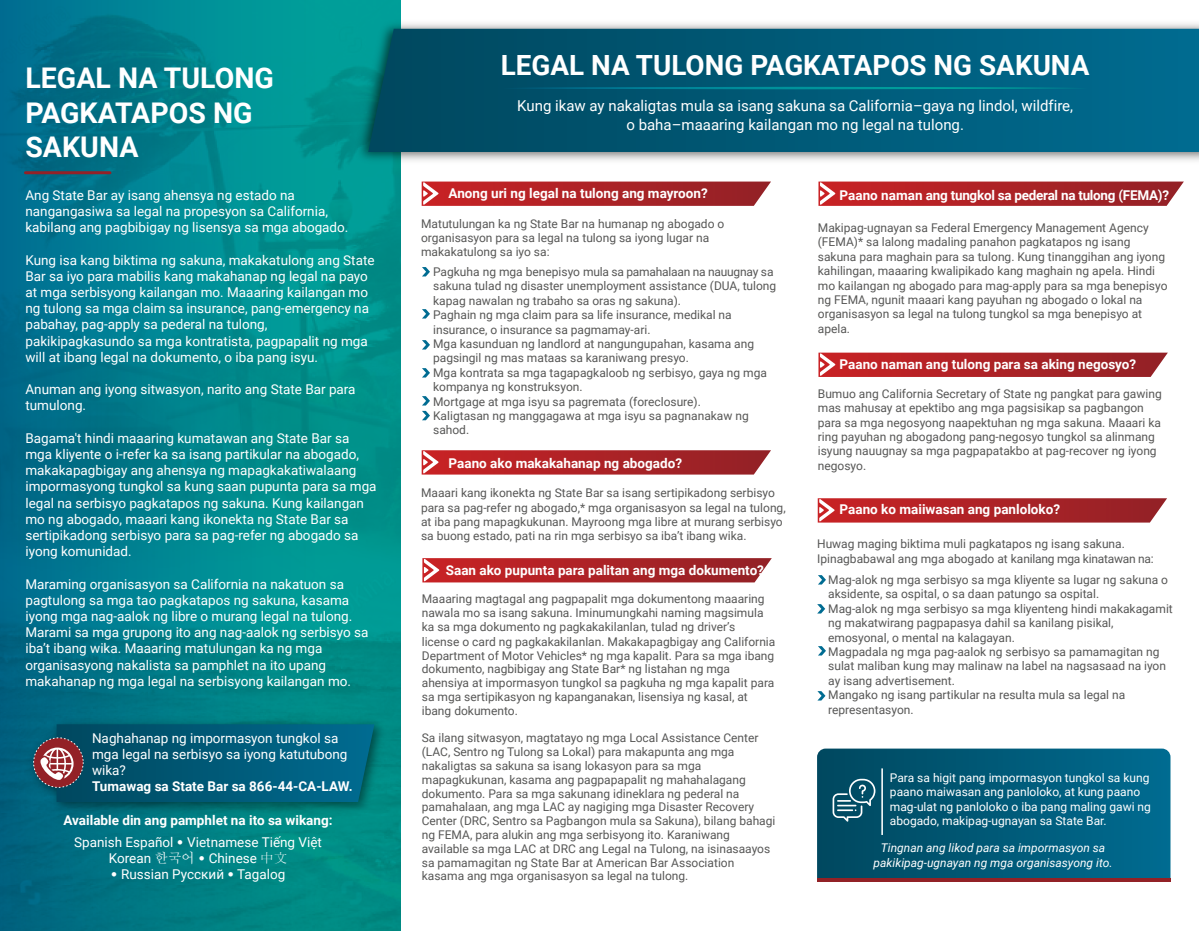
<style>
.page{position:relative;width:1199px;height:931px;background:#fff}
.page>*{position:absolute;margin:0;border:0;box-sizing:border-box;transform-origin:0 0}
.t1{font:700 28.5px/34.2px "Roboto";color:#fff}
.t2{font:700 27.9px "Roboto";color:#fff}
.t3{font:15px/18.8px "Roboto";color:#fff;text-align:center}
.t4{font:13.5px/16.2px "Roboto";color:#fff}
.t5{font:700 13.5px "Roboto";color:#fff}
.t6{font:700 13.5px "Roboto";letter-spacing:-.02em;color:#fff}
.t7{font:12px/14.4px "Roboto";color:#575756}
.t8{font:12px/14.4px "Roboto";color:#fff}
.t9{font:italic 12px/14.4px "Roboto";color:#fff;text-align:center}
.s1{font-family:"Adobe Myungjo Std";font-weight:500}
</style>
<div class="page">
<img style="left:0;top:0;width:400px;height:931px">
<img style="left:350px;top:16px;width:849px;height:151px">
<svg style="left:368px;top:29px;width:831px;height:123px;background:#005a77"></svg>
<img style="left:22px;top:713px;width:369px;height:115px">
<div style="left:34px;top:738px;width:49px;height:49px;background:#932127;border-radius:50%"></div>
<svg style="left:39px;top:724px;width:335px;height:78px;background:#0c5a76"></svg>
<hr style="left:25px;top:171px;width:85px;height:3px;background:#932127">
<svg style="left:502px;top:87px;width:586px;height:2px"></svg>
<svg style="left:422px;top:182px;width:349px;height:24px;background:#b12c2f"></svg>
<svg style="left:818px;top:498px;width:349px;height:25px;background:#b23033"></svg>
<svg style="left:422px;top:450px;width:349px;height:25px;background:#b23033"></svg>
<svg style="left:422px;top:558px;width:350px;height:24px;background:#b12c2f"></svg>
<svg style="left:422px;top:267px;width:8px;height:9px"></svg>
<svg style="left:422px;top:309px;width:8px;height:10px"></svg>
<svg style="left:422px;top:368px;width:8px;height:10px"></svg>
<svg style="left:818px;top:575px;width:8px;height:10px"></svg>
<svg style="left:817px;top:604px;width:8px;height:10px"></svg>
<svg style="left:818px;top:646px;width:8px;height:10px"></svg>
<svg style="left:817px;top:691px;width:8px;height:10px"></svg>
<svg style="left:422px;top:396px;width:8px;height:24px"></svg>
<svg style="left:422px;top:340px;width:8px;height:10px"></svg>
<svg style="left:817px;top:749px;width:353px;height:129px;background:#005a78"></svg>
<hr style="left:817px;top:878px;width:353px;height:3px;background:#922126">
<svg style="left:818px;top:353px;width:350px;height:24px;background:#b12b2f"></svg>
<svg style="left:818px;top:182px;width:366px;height:24px;background:#b12c2f"></svg>
<svg style="left:832px;top:779px;width:43px;height:43px;background:#336f82"></svg>
<hr style="left:881px;top:768px;width:2px;height:67px;background:#fff">
<p class="t1" style="left:25px;top:60px;width:250px">LEGAL NA TULONG<br>PAGKATAPOS NG<br>SAKUNA</p>
<p class="t4" style="left:25px;top:186px;width:325px">Ang State Bar ay isang ahensya ng estado na nangangasiwa sa legal na propesyon sa California, kabilang ang pagbibigay ng lisensya sa mga abogado.</p>
<p class="t4" style="left:25px;top:251px;width:351px">Kung isa kang biktima ng sakuna, makakatulong ang State Bar sa iyo para mabilis kang makahanap ng legal na payo at mga serbisyong kailangan mo. Maaaring kailangan mo ng tulong sa mga claim sa insurance, pang-emergency na pabahay, pag-apply sa pederal na tulong, pakikipagkasundo sa mga kontratista, pagpapalit ng mga will at ibang legal na dokumento, o iba pang isyu.</p>
<p class="t4" style="left:25px;top:381px;width:332px">Anuman ang iyong sitwasyon, narito ang State Bar para tumulong.</p>
<p class="t4" style="left:25px;top:429px;width:353px">Bagama't hindi maaaring kumatawan ang State Bar sa mga kliyente o i-refer ka sa isang partikular na abogado, makakapagbigay ang ahensya ng mapagkakatiwalaang impormasyong tungkol sa kung saan pupunta para sa mga legal na serbisyo pagkatapos ng sakuna. Kung kailangan mo ng abogado, maaari kang ikonekta ng State Bar sa sertipikadong serbisyo para sa pag-refer ng abogado sa iyong komunidad.</p>
<p class="t4" style="left:25px;top:575px;width:344px">Maraming organisasyon sa California na nakatuon sa pagtulong sa mga tao pagkatapos ng sakuna, kasama iyong mga nag-aalok ng libre o murang legal na tulong.<br>Marami sa mga grupong ito ang nag-aalok ng serbisyo sa iba’t ibang wika. Maaaring matulungan ka ng mga organisasyong nakalista sa pamphlet na ito upang makahanap ng mga legal na serbisyong kailangan mo.</p>
<p class="t4" style="left:92px;top:729px;width:257px">Naghahanap ng impormasyon tungkol sa mga legal na serbisyo sa iyong katutubong wika?</p>
<p class="t5" style="left:92px;top:777px;width:262px">Tumawag sa State Bar sa 866-44-CA-LAW.</p>
<p class="t5" style="left:63px;top:810px;width:271px">Available din ang pamphlet na ito sa wikang:</p>
<p class="t4" style="left:74px;top:833px;width:101px">Spanish Español</p>
<p class="t4" style="left:187px;top:833px;width:136px">Vietnamese Tiếng Việt</p>
<p class="t4" style="left:109px;top:849px;width:88px">Korean <span class="s1">한국어</span></p>
<p class="t4" style="left:209px;top:849px;width:80px">Chinese <span class="s1">中文</span></p>
<p class="t4" style="left:121px;top:866px;width:104px">Russian Русский</p>
<p class="t4" style="left:237px;top:866px;width:50px">Tagalog</p>
<h2 class="t2" style="left:501px;top:45px;width:590px">LEGAL NA TULONG PAGKATAPOS NG SAKUNA</h2>
<p class="t3" style="left:517px;top:96px;width:557px">Kung ikaw ay nakaligtas mula sa isang sakuna sa California–gaya ng lindol, wildfire, o baha–maaaring kailangan mo ng legal na tulong.</p>
<h3 class="t5" style="left:448px;top:184px;width:261px">Anong uri ng legal na tulong ang mayroon?</h3>
<p class="t7" style="left:421px;top:216px;width:305px">Matutulungan ka ng State Bar na humanap ng abogado o organisasyon para sa legal na tulong sa iyong lugar na makakatulong sa iyo sa:</p>
<p class="t7" style="left:433px;top:264px;width:345px">Pagkuha ng mga benepisyo mula sa pamahalaan na nauugnay sa sakuna tulad ng disaster unemployment assistance (DUA, tulong kapag nawalan ng trabaho sa oras ng sakuna).</p>
<p class="t7" style="left:433px;top:307px;width:300px">Paghain ng mga claim para sa life insurance, medikal na insurance, o insurance sa pagmamay-ari.</p>
<p class="t7" style="left:433px;top:336px;width:322px">Mga kasunduan ng landlord at nangungupahan, kasama ang pagsingil ng mas mataas sa karaniwang presyo.</p>
<p class="t7" style="left:433px;top:365px;width:335px">Mga kontrata sa mga tagapagkaloob ng serbisyo, gaya ng mga kompanya ng konstruksyon.</p>
<p class="t7" style="left:433px;top:394px;width:269px">Mortgage at mga isyu sa pagremata (foreclosure).</p>
<p class="t7" style="left:433px;top:408px;width:317px">Kaligtasan ng manggagawa at mga isyu sa pagnanakaw ng sahod.</p>
<h3 class="t5" style="left:448px;top:453px;width:235px">Paano ako makakahanap ng abogado?</h3>
<p class="t7" style="left:421px;top:485px;width:366px">Maaari kang ikonekta ng State Bar sa isang sertipikadong serbisyo para sa pag-refer ng abogado,* mga organisasyon sa legal na tulong, at iba pang mapagkukunan. Mayroong mga libre at murang serbisyo sa buong estado, pati na rin mga serbisyo sa iba’t ibang wika.</p>
<h3 class="t5" style="left:446px;top:561px;width:320px">Saan ako pupunta para palitan ang mga dokumento?</h3>
<p class="t7" style="left:422px;top:591px;width:355px">Maaaring magtagal ang pagpapalit mga dokumentong maaaring nawala mo sa isang sakuna. Iminumungkahi naming magsimula ka sa mga dokumento ng pagkakakilanlan, tulad ng driver’s license o card ng pagkakakilanlan. Makakapagbigay ang California Department of Motor Vehicles* ng mga kapalit. Para sa mga ibang dokumento, nagbibigay ang State Bar* ng listahan ng mga ahensiya at impormasyon tungkol sa pagkuha ng mga kapalit para sa mga sertipikasyon ng kapanganakan, lisensiya ng kasal, at ibang dokumento.</p>
<p class="t7" style="left:422px;top:731px;width:355px;line-height:13.8px">Sa ilang sitwasyon, magtatayo ng mga Local Assistance Center (LAC, Sentro ng Tulong sa Lokal) para makapunta ang mga nakaligtas sa sakuna sa isang lokasyon para sa mga mapagkukunan, kasama ang pagpapapalit ng mahahalagang dokumento. Para sa mga sakunang idineklara ng pederal na pamahalaan, ang mga LAC ay nagiging mga Disaster Recovery Center (DRC, Sentro sa Pagbangon mula sa Sakuna), bilang bahagi ng FEMA, para alukin ang mga serbisyong ito. Karaniwang available sa mga LAC at DRC ang Legal na Tulong, na isinasaayos sa pamamagitan ng State Bar at American Bar Association kasama ang mga organisasyon sa legal na tulong.</p>
<h3 class="t6" style="left:839px;top:185px;width:331px">Paano naman ang tungkol sa pederal na tulong (FEMA)?</h3>
<p class="t7" style="left:818px;top:220px;width:351px">Makipag-ugnayan sa Federal Emergency Management Agency (FEMA)* sa lalong madaling panahon pagkatapos ng isang sakuna para maghain para sa tulong. Kung tinanggihan ang iyong kahilingan, maaaring kwalipikado kang maghain ng apela. Hindi mo kailangan ng abogado para mag-apply para sa mga benepisyo ng FEMA, ngunit maaari kang payuhan ng abogado o lokal na organisasyon sa legal na tulong tungkol sa mga benepisyo at apela.</p>
<h3 class="t5" style="left:840px;top:355px;width:298px">Paano naman ang tulong para sa aking negosyo?</h3>
<p class="t7" style="left:818px;top:386px;width:345px">Bumuo ang California Secretary of State ng pangkat para gawing mas mahusay at epektibo ang mga pagsisikap sa pagbangon para sa mga negosyong naapektuhan ng mga sakuna. Maaari ka ring payuhan ng abogadong pang-negosyo tungkol sa alinmang isyung nauugnay sa mga pagpapatakbo at pag-recover ng iyong negosyo.</p>
<h3 class="t5" style="left:840px;top:500px;width:222px">Paano ko maiiwasan ang panloloko?</h3>
<p class="t7" style="left:817px;top:536px;width:338px">Huwag maging biktima muli pagkatapos ng isang sakuna.<br>Ipinagbabawal ang mga abogado at kanilang mga kinatawan na:</p>
<p class="t7" style="left:828px;top:572px;width:341px">Mag-alok ng mga serbisyo sa mga kliyente sa lugar ng sakuna o aksidente, sa ospital, o sa daan patungo sa ospital.</p>
<p class="t7" style="left:828px;top:601px;width:346px">Mag-alok ng mga serbisyo sa mga kliyenteng hindi makakagamit ng makatwirang pagpapasya dahil sa kanilang pisikal, emosyonal, o mental na kalagayan.</p>
<p class="t7" style="left:828px;top:644px;width:339px">Magpadala ng mga pag-aalok ng serbisyo sa pamamagitan ng sulat maliban kung may malinaw na label na nagsasaad na iyon ay isang advertisement.</p>
<p class="t7" style="left:828px;top:687px;width:299px">Mangako ng isang partikular na resulta mula sa legal na representasyon.</p>
<p class="t8" style="left:890px;top:770px;width:262px">Para sa higit pang impormasyon tungkol sa kung paano maiwasan ang panloloko, at kung paano mag-ulat ng panloloko o iba pang maling gawi ng abogado, makipag-ugnayan sa State Bar.</p>
<p class="t9" style="left:873px;top:840px;width:240px">Tingnan ang likod para sa impormasyon sa pakikipag-ugnayan ng mga organisasyong ito.</p>
</div>
